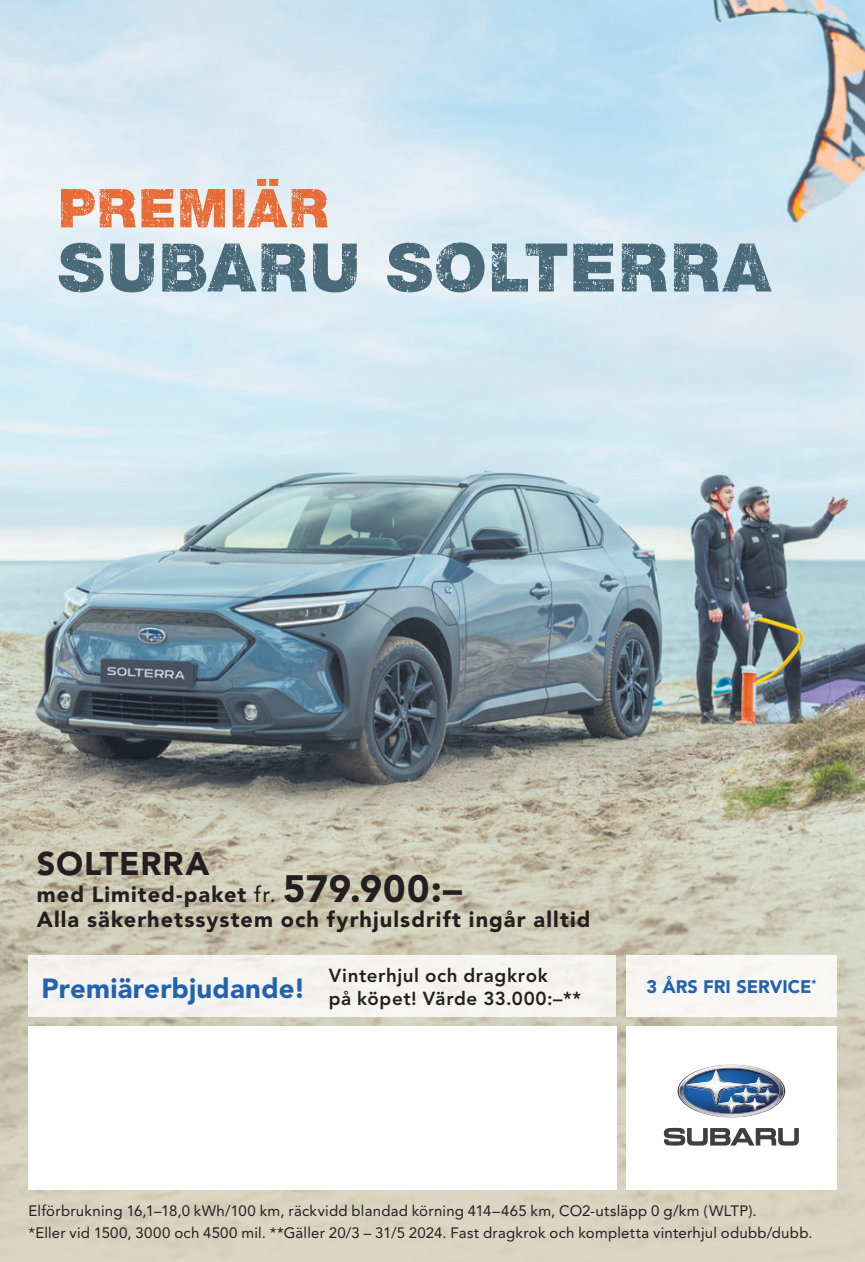
<style>
.page{position:relative;width:865px;height:1262px;background:#fff}
.page>*{position:absolute;margin:0;border:0;box-sizing:border-box;transform-origin:0 0}
.t1{font:67px "Subaru Sans Rough";letter-spacing:.025em;color:#4a6979}
.t2{font:53.75px "Subaru Sans Rough";letter-spacing:.035em;color:#e76b34}
.t3{font:900 32.5px "Avenir LT Std";letter-spacing:.025em;color:#231f20}
.t4{font:900 27.5px "Avenir LT Std";letter-spacing:.01em;color:#2362af}
.t5{font:900 21.75px/24.5px "Avenir LT Std";letter-spacing:.05em;color:#231f20}
.t6{font:800 18.75px/22.5px "Avenir LT Std";letter-spacing:.03em;color:#231f20}
.t7{font:900 18px "Avenir LT Std";color:#2362af}
.t8{font:15px/22.5px "Avenir LT Std";letter-spacing:.015em;color:#231f20}
.s1{font-weight:500}
.s2{font-size:37.75px}
</style>
<div class="page">
<img style="left:0;top:0;width:865px;height:789px">
<svg style="left:0;top:789px;width:865px;height:472px;background:#cdcab5"></svg>
<div style="left:28px;top:955px;width:588px;height:61px;background:#f5f4ef"></div>
<div style="left:28px;top:1026px;width:588px;height:163px;background:#fff"></div>
<div style="left:626px;top:955px;width:210px;height:61px;background:#f7f7f3"></div>
<div style="left:626px;top:1026px;width:210px;height:163px;background:#fff"></div>
<svg style="left:663px;top:1127px;width:135px;height:18px"></svg>
<svg style="left:677px;top:1064px;width:108px;height:53px"></svg>
<h2 class="t2" style="left:58px;top:176px;width:272px">PREMIÄR</h2>
<h1 class="t1" style="left:58px;top:227px;width:714px">SUBARU SOLTERRA</h1>
<h3 class="t3" style="left:37px;top:843px;width:174px">SOLTERRA</h3>
<h3 class="t5" style="left:37px;top:882px;width:555px">med Limited-paket <span class="s1">fr.</span> <span class="s2">579.900:–<br></span>Alla säkerhetssystem och fyrhjulsdrift ingår alltid</h3>
<h3 class="t4" style="left:41px;top:971px;width:266px">Premiärerbjudande!</h3>
<p class="t6" style="left:329px;top:964px;width:254px">Vinterhjul och dragkrok<br>på köpet! Värde 33.000:–**</p>
<p class="t7" style="left:646px;top:976px;width:172px">3 ÅRS FRI SERVICE<sup>*</sup></p>
<p class="t8" style="left:28px;top:1199px;width:785px">Elförbrukning 16,1–18,0 kWh/100 km, räckvidd blandad körning 414–465 km, CO2-utsläpp 0 g/km (WLTP).<br>*Eller vid 1500, 3000 och 4500 mil. **Gäller 20/3 – 31/5 2024. Fast dragkrok och kompletta vinterhjul odubb/dubb.</p>
</div>
